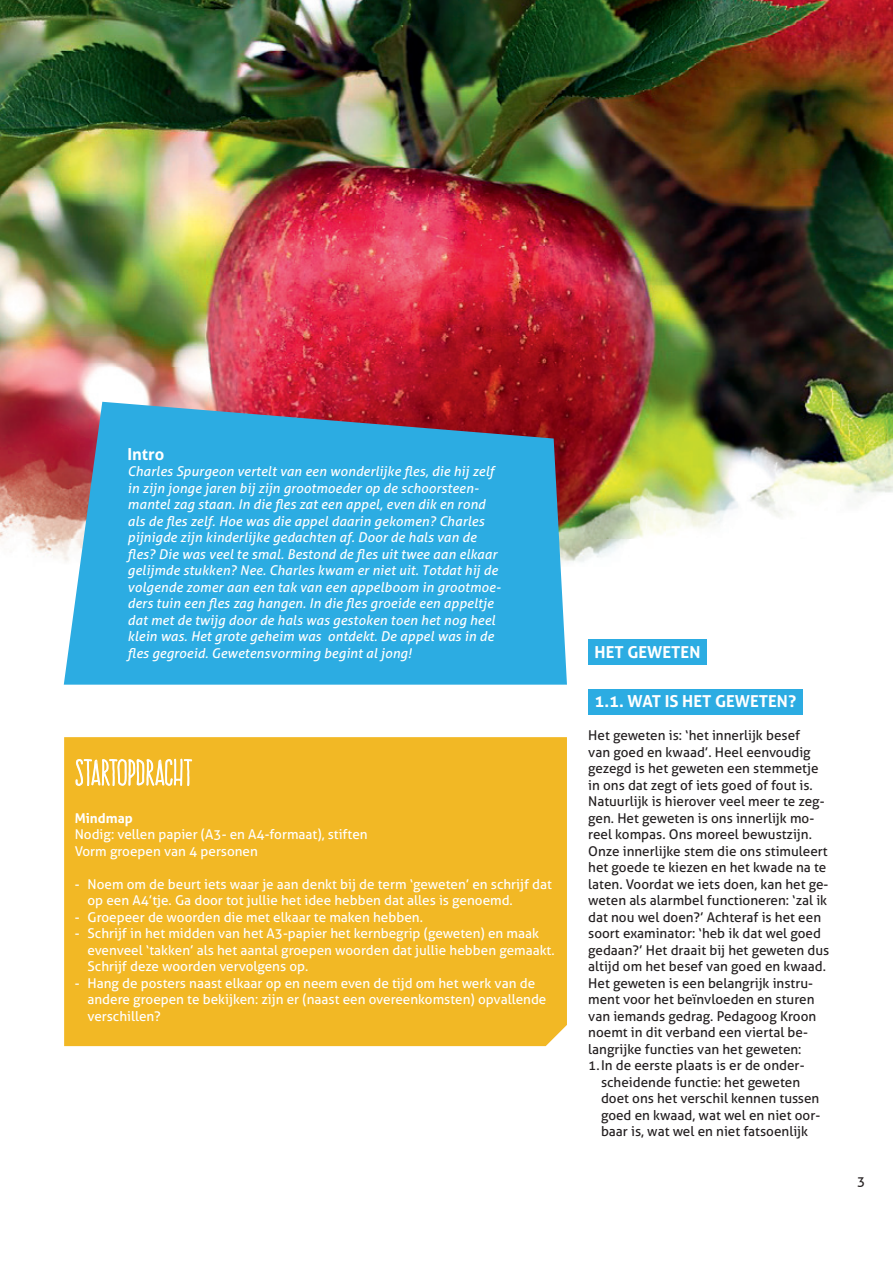
<style>
.page{position:relative;width:893px;height:1263px;background:#fff}
.page>*{position:absolute;margin:0;border:0;box-sizing:border-box;transform-origin:0 0}
.t1{font:31.5px "Frente H1";letter-spacing:-.015em;color:#fff}
.t2{font:700 16.5px "Aller";color:#fff}
.t3{font:13.5px/16.5px "Aller";color:#231f20}
.t4{font:italic 13.5px/16.5px "Aller";letter-spacing:.01em;color:#fff}
.t5{font:13.5px/16.5px "Aller";color:#fff}
.t6{font:700 13.5px "Aller";color:#fff}
</style>
<div class="page">
<img style="left:0;top:0;width:893px;height:715px">
<img style="left:0;top:583px;width:893px;height:1px">
<img style="left:0;top:367px;width:893px;height:216px">
<svg style="left:64px;top:402px;width:503px;height:283px;background:#3ba0d1"></svg>
<div style="left:64px;top:737px;width:503px;height:309px;background:#f2b825"></div>
<svg style="left:75px;top:738px;width:117px;height:95px;background:#f3bf3c"></svg>
<div style="left:588px;top:639px;width:119px;height:26px;background:#2cace2"></div>
<div style="left:588px;top:689px;width:214px;height:25px;background:#2cace2"></div>
<p class="t2" style="left:128px;top:444px;width:38px">Intro</p>
<p class="t4" style="left:128px;top:463px;width:375px">Charles Spurgeon vertelt van een wonderlijke fles, die hij zelf in zijn jonge jaren bij zijn grootmoeder op de schoorsteen&shy;mantel zag staan. In die fles zat een appel, even dik en rond als de fles zelf. Hoe was die appel daarin gekomen? Charles pijnigde zijn kinderlijke gedachten af. Door de hals van de fles? Die was veel te smal. Bestond de fles uit twee aan elkaar gelijmde stukken? Nee. Charles kwam er niet uit. Totdat hij de volgende zomer aan een tak van een appelboom in grootmoe&shy;ders tuin een fles zag hangen. In die fles groeide een appeltje dat met de twijg door de hals was gestoken toen het nog heel klein was. Het grote geheim was ontdekt. De appel was in de fles gegroeid. Gewetensvorming begint al jong!</p>
<h1 class="t1" style="left:75px;top:755px;width:119px">STARTOPDRACHT</h1>
<p class="t6" style="left:75px;top:810px;width:59px">Mindmap</p>
<p class="t5" style="left:75px;top:826px;width:294px">Nodig: vellen papier (A3- en A4-formaat), stiften<br>Vorm groepen van 4 personen</p>
<p class="t5" style="left:88px;top:876px;width:466px;text-indent:-13px">- Noem om de beurt iets waar je aan denkt bij de term ‘geweten’ en schrijf dat op een A4’tje. Ga door tot jullie het idee hebben dat alles is genoemd.</p>
<p class="t5" style="left:75px;top:909px;width:350px">- Groepeer de woorden die met elkaar te maken hebben.</p>
<p class="t5" style="left:88px;top:925px;width:469px;text-indent:-13px">- Schrijf in het midden van het A3-papier het kernbegrip (geweten) en maak evenveel ‘takken’ als het aantal groepen woorden dat jullie hebben gemaakt.<br>Schrijf deze woorden vervolgens op.</p>
<p class="t5" style="left:88px;top:975px;width:460px;text-indent:-13px">- Hang de posters naast elkaar op en neem even de tijd om het werk van de andere groepen te bekijken: zijn er (naast een overeenkomsten) opvallende verschillen?</p>
<p class="t2" style="left:595px;top:642px;width:107px">HET GEWETEN</p>
<p class="t2" style="left:595px;top:691px;width:203px">1.1. WAT IS HET GEWETEN?</p>
<p class="t3" style="left:588px;top:727px;width:242px">Het geweten is: ‘het innerlijk besef<br>van goed en kwaad’. Heel eenvoudig gezegd is het geweten een stemmetje in ons dat zegt of iets goed of fout is.<br>Natuurlijk is hierover veel meer te zeg&shy;gen. Het geweten is ons innerlijk mo&shy;reel kompas. Ons moreel bewustzijn.<br>Onze innerlijke stem die ons stimuleert het goede te kiezen en het kwade na te laten. Voordat we iets doen, kan het ge&shy;weten als alarmbel functioneren: ‘zal ik dat nou wel doen?’ Achteraf is het een soort examinator: ‘heb ik dat wel goed gedaan?’ Het draait bij het geweten dus altijd om het besef van goed en kwaad.<br>Het geweten is een belangrijk instru&shy;ment voor het beïnvloeden en sturen van iemands gedrag. Pedagoog Kroon noemt in dit verband een viertal be&shy;langrijke functies van het geweten:</p>
<p class="t3" style="left:601px;top:1057px;width:221px;text-indent:-13px">1. In de eerste plaats is er de onder&shy;scheidende functie: het geweten doet ons het verschil kennen tussen goed en kwaad, wat wel en niet oor&shy;baar is, wat wel en niet fatsoenlijk</p>
<p class="t3" style="left:857px;top:1173px;width:10px">3</p>
</div>
